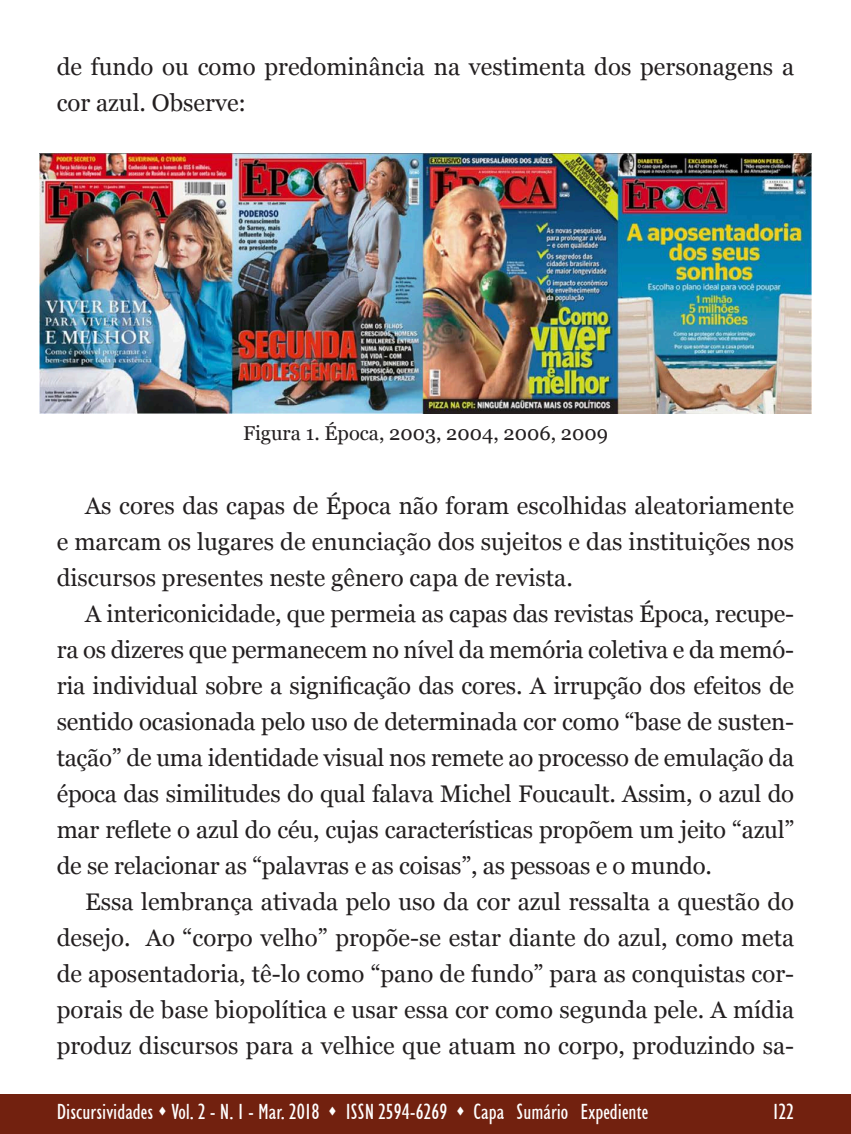
<style>
.page{position:relative;width:851px;height:1134px;background:#fff}
.page>*{position:absolute;margin:0;border:0;box-sizing:border-box;transform-origin:0 0}
.t1{font:24px/36px "Georgia";color:#231f20;text-align:justify}
.t2{font:condensed 22px "Humanist 521 BT";color:#fff}
.t3{font:20px "Georgia";color:#231f20}
</style>
<div class="page">
<div style="left:0;top:1094px;width:850px;height:40px;background:#72210f"></div>
<img style="left:40px;top:153px;width:771px;height:261px">
<p class="t1" style="left:57px;top:49px;width:738px">de fundo ou como predominância na vestimenta dos personagens a cor azul. Observe:</p>
<p class="t3" style="left:243px;top:421px;width:366px">Figura 1. Época, 2003, 2004, 2006, 2009</p>
<p class="t1" style="left:57px;top:488px;width:738px;text-indent:28px">As cores das capas de Época não foram escolhidas aleatoriamente e marcam os lugares de enunciação dos sujeitos e das instituições nos discursos presentes neste gênero capa de revista.</p>
<p class="t1" style="left:57px;top:596px;width:738px;text-indent:28px">A intericonicidade, que permeia as capas das revistas Época, recupe&shy;ra os dizeres que permanecem no nível da memória coletiva e da memó&shy;ria individual sobre a significação das cores. A irrupção dos efeitos de sentido ocasionada pelo uso de determinada cor como “base de susten&shy;tação” de uma identidade visual nos remete ao processo de emulação da época das similitudes do qual falava Michel Foucault. Assim, o azul do mar reflete o azul do céu, cujas características propõem um jeito “azul” de se relacionar as “palavras e as coisas”, as pessoas e o mundo.</p>
<p class="t1" style="left:57px;top:884px;width:738px;text-indent:28px">Essa lembrança ativada pelo uso da cor azul ressalta a questão do desejo. Ao “corpo velho” propõe-se estar diante do azul, como meta de aposentadoria, tê-lo como “pano de fundo” para as conquistas cor&shy;porais de base biopolítica e usar essa cor como segunda pele. A mídia produz discursos para a velhice que atuam no corpo, produzindo sa-</p>
<p class="t2" style="left:57px;top:1099px;width:593px">Discursividades ▲ Vol. 2 - N. 1 - Mar. 2018 ▲ ISSN 2594-6269 ▲ Capa Sumário Expediente</p>
<p class="t2" style="left:772px;top:1099px;width:23px">122</p>
</div>
